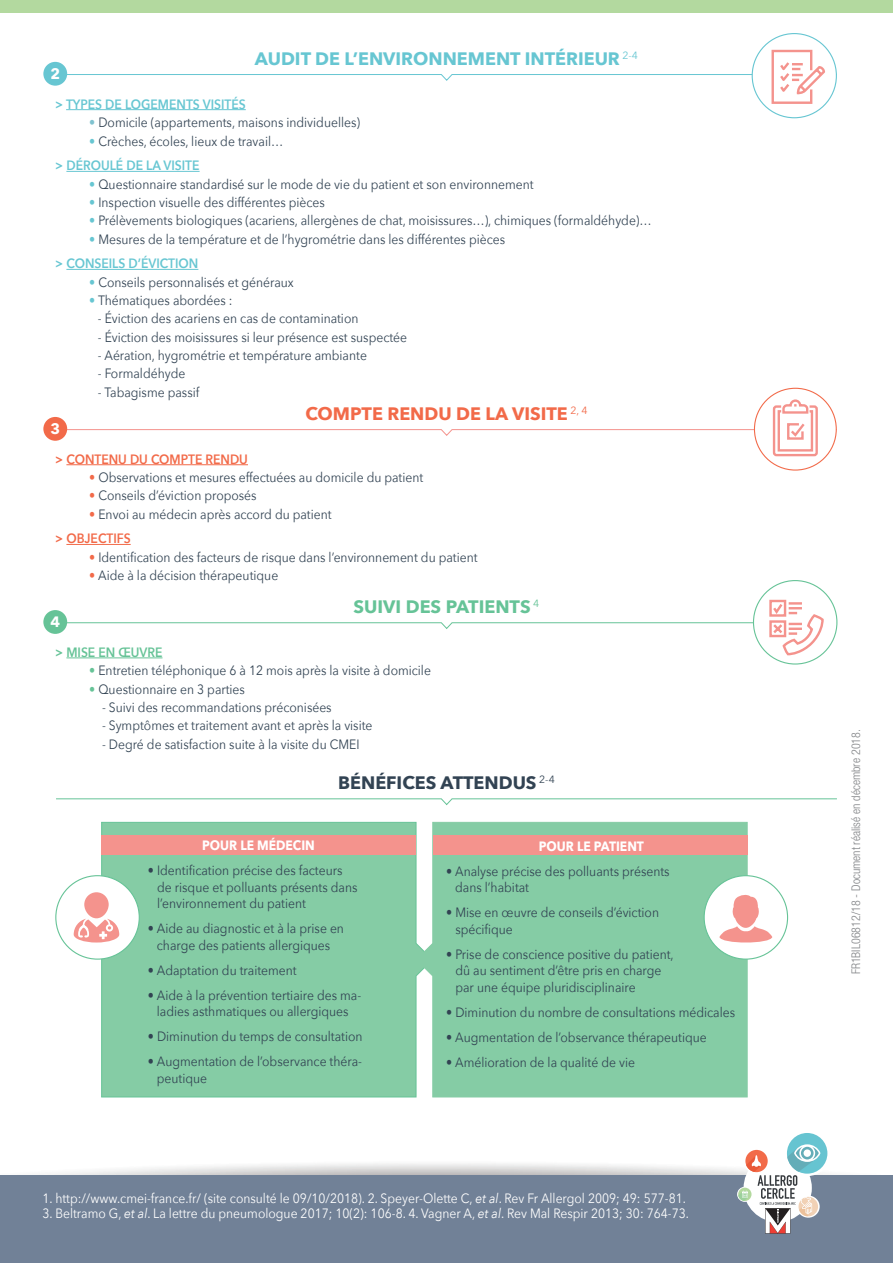
<style>
.page{position:relative;width:893px;height:1263px;background:#fff}
.page>*{position:absolute;margin:0;border:0;box-sizing:border-box;transform-origin:0 0}
.t1{font:700 18px "Avenir Next";color:#67c6d2}
.t2{font:700 18px "Avenir Next";color:#f26a49}
.t3{font:700 18px "Avenir Next";color:#324353}
.t4{font:700 18px "Avenir Next";color:#66c397}
.t5{font:700 15px "Avenir Next";color:#fff}
.t6{font:13.5px/16.5px "Avenir Next";color:#324353;scale:.9 1}
.t7{font:13.5px "Avenir Next";color:#fff;scale:.9 1}
.t8{font:600 13.5px "Avenir Next";color:#67c6d2;scale:.9 1}
.t9{font:600 13.5px "Avenir Next";color:#f26a49;scale:.9 1}
.t10{font:700 13.5px "Avenir Next";color:#fff;scale:.9 1}
.t11{font:600 13.5px "Avenir Next";color:#66c397;scale:.9 1}
.t12{font:300 condensed 12px "Helvetica Neue";color:#808285}
.s1{color:#80c3d0}
.s2{color:#67c6d2}
.s3{color:#f26a49}
.s4{color:#66c397}
.s5{font-style:italic}
</style>
<div class="page">
<div style="left:0;top:1176px;width:893px;height:87px;background:#718197"></div>
<hr style="left:66px;top:109px;width:180px;height:1px;background:#67c6d2">
<hr style="left:66px;top:171px;width:134px;height:1px;background:#67c6d2">
<hr style="left:66px;top:269px;width:132px;height:1px;background:#67c6d2">
<hr style="left:66px;top:464px;width:182px;height:1px;background:#f26a49">
<hr style="left:66px;top:544px;width:65px;height:1px;background:#f26a49">
<hr style="left:66px;top:657px;width:96px;height:1px;background:#66c397">
<div style="left:43px;top:62px;width:24px;height:24px;background:#67c6d2;border-radius:50%"></div>
<div style="left:43px;top:417px;width:24px;height:24px;background:#f26a49;border-radius:50%"></div>
<div style="left:43px;top:610px;width:24px;height:24px;background:#66c397;border-radius:50%"></div>
<div style="left:0;top:0;width:893px;height:13px;background:#b3d99f"></div>
<div style="left:101px;top:821px;width:314px;height:277px;background:#85cca5"></div>
<div style="left:415px;top:821px;width:333px;height:277px;background:#85cca5"></div>
<div style="left:101px;top:836px;width:315px;height:19px;background:#f4938d"></div>
<div style="left:433px;top:836px;width:315px;height:19px;background:#f4938d"></div>
<svg style="left:55px;top:398px;width:782px;height:59px"></svg>
<div style="left:704px;top:876px;width:84px;height:83px;background:#fff;border-radius:50%"></div>
<div style="left:56px;top:876px;width:83px;height:83px;background:#fff;border-radius:50%"></div>
<svg style="left:55px;top:49px;width:782px;height:56px"></svg>
<div style="left:84px;top:892px;width:25px;height:26px;background:#f4938d;border-radius:50%"></div>
<svg style="left:74px;top:919px;width:45px;height:23px"></svg>
<svg style="left:719px;top:894px;width:53px;height:49px"></svg>
<svg style="left:783px;top:1130px;width:48px;height:46px"></svg>
<div style="left:787px;top:1133px;width:40px;height:41px;background:#66c4d1;border-radius:50%"></div>
<svg style="left:738px;top:1144px;width:82px;height:89px"></svg>
<svg style="left:56px;top:798px;width:781px;height:8px"></svg>
<svg style="left:55px;top:599px;width:783px;height:57px"></svg>
<p class="t5" style="left:50px;top:61px;width:11px">2</p>
<p class="t1" style="left:255px;top:43px;width:385px">AUDIT DE L’ENVIRONNEMENT INTÉRIEUR <sup>2-4</sup></p>
<p class="t8" style="left:55px;top:92px;width:213px">&gt; TYPES DE LOGEMENTS VISITÉS</p>
<p class="t6" style="left:89px;top:114px;width:302px"><span class="s1">•</span> Domicile (appartements, maisons individuelles)</p>
<p class="t6" style="left:89px;top:132px;width:217px"><span class="s2">•</span> Crèches, écoles, lieux de travail…</p>
<p class="t8" style="left:55px;top:154px;width:162px">&gt; DÉROULÉ DE LA VISITE</p>
<p class="t6" style="left:89px;top:175px;width:495px"><span class="s2">•</span> Questionnaire standardisé sur le mode de vie du patient et son environnement</p>
<p class="t6" style="left:89px;top:193px;width:263px"><span class="s2">•</span> Inspection visuelle des différentes pièces</p>
<p class="t6" style="left:89px;top:212px;width:626px"><span class="s2">•</span> Prélèvements biologiques (acariens, allergènes de chat, moisissures…), chimiques (formaldéhyde)…</p>
<p class="t6" style="left:89px;top:230px;width:464px"><span class="s2">•</span> Mesures de la température et de l’hygrométrie dans les différentes pièces</p>
<p class="t8" style="left:55px;top:252px;width:161px">&gt; CONSEILS D’ÉVICTION</p>
<p class="t6" style="left:89px;top:273px;width:229px"><span class="s2">•</span> Conseils personnalisés et généraux</p>
<p class="t6" style="left:89px;top:291px;width:161px"><span class="s2">•</span> Thématiques abordées :</p>
<p class="t6" style="left:98px;top:310px;width:291px">- Éviction des acariens en cas de contamination</p>
<p class="t6" style="left:98px;top:328px;width:345px">- Éviction des moisissures si leur présence est suspectée</p>
<p class="t6" style="left:98px;top:346px;width:301px">- Aération, hygrométrie et température ambiante</p>
<p class="t6" style="left:98px;top:365px;width:99px">- Formaldéhyde</p>
<p class="t6" style="left:98px;top:383px;width:114px">- Tabagisme passif</p>
<p class="t5" style="left:50px;top:416px;width:11px">3</p>
<p class="t2" style="left:305px;top:398px;width:284px">COMPTE RENDU DE LA VISITE <sup>2,</sup> <sup>4</sup></p>
<p class="t9" style="left:55px;top:447px;width:216px">&gt; CONTENU DU COMPTE RENDU</p>
<p class="t6" style="left:89px;top:468px;width:373px"><span class="s3">•</span> Observations et mesures effectuées au domicile du patient</p>
<p class="t6" style="left:89px;top:487px;width:187px"><span class="s3">•</span> Conseils d’éviction proposés</p>
<p class="t6" style="left:89px;top:505px;width:271px"><span class="s3">•</span> Envoi au médecin après accord du patient</p>
<p class="t9" style="left:55px;top:527px;width:85px">&gt; OBJECTIFS</p>
<p class="t6" style="left:89px;top:548px;width:433px"><span class="s3">•</span> Identification des facteurs de risque dans l’environnement du patient</p>
<p class="t6" style="left:89px;top:566px;width:211px"><span class="s3">•</span> Aide à la décision thérapeutique</p>
<p class="t5" style="left:50px;top:609px;width:11px">4</p>
<p class="t4" style="left:354px;top:591px;width:187px">SUIVI DES PATIENTS <sup>4</sup></p>
<p class="t11" style="left:55px;top:641px;width:121px">&gt; MISE EN ŒUVRE</p>
<p class="t6" style="left:89px;top:662px;width:381px"><span class="s4">•</span> Entretien téléphonique 6 à 12 mois après la visite à domicile</p>
<p class="t6" style="left:89px;top:680px;width:174px"><span class="s4">•</span> Questionnaire en 3 parties</p>
<p class="t6" style="left:102px;top:698px;width:257px">- Suivi des recommandations préconisées</p>
<p class="t6" style="left:102px;top:717px;width:302px">- Symptômes et traitement avant et après la visite</p>
<p class="t6" style="left:102px;top:735px;width:288px">- Degré de satisfaction suite à la visite du CMEI</p>
<p class="t3" style="left:338px;top:767px;width:218px">BÉNÉFICES ATTENDUS <sup>2-4</sup></p>
<p class="t10" style="left:202px;top:834px;width:127px">POUR LE MÉDECIN</p>
<p class="t6" style="left:157px;top:862px;width:224px;text-indent:-9px">• Identification précise des facteurs de risque et polluants présents dans l’environnement du patient</p>
<p class="t6" style="left:148px;top:920px;width:219px;text-align:center">• Aide au diagnostic et à la prise en charge des patients allergiques</p>
<p class="t6" style="left:148px;top:961px;width:167px">• Adaptation du traitement</p>
<p class="t6" style="left:148px;top:986px;width:238px;text-align:center">• Aide à la prévention tertiaire des ma&shy;ladies asthmatiques ou allergiques</p>
<p class="t6" style="left:148px;top:1028px;width:240px">• Diminution du temps de consultation</p>
<p class="t6" style="left:157px;top:1053px;width:230px;text-indent:-9px">• Augmentation de l’observance théra&shy;peutique</p>
<p class="t10" style="left:539px;top:834px;width:118px">POUR LE PATIENT</p>
<p class="t6" style="left:455px;top:862px;width:240px;text-indent:-9px">• Analyse précise des polluants présents dans l’habitat</p>
<p class="t6" style="left:455px;top:904px;width:228px;text-indent:-9px">• Mise en œuvre de conseils d’éviction spécifique</p>
<p class="t6" style="left:455px;top:945px;width:244px;text-indent:-9px">• Prise de conscience positive du patient, dû au sentiment d’être pris en charge par une équipe pluridisciplinaire</p>
<p class="t6" style="left:446px;top:1003px;width:322px">• Diminution du nombre de consultations médicales</p>
<p class="t6" style="left:446px;top:1028px;width:291px">• Augmentation de l’observance thérapeutique</p>
<p class="t6" style="left:446px;top:1053px;width:211px">• Amélioration de la qualité de vie</p>
<p class="t7" style="left:43px;top:1187px;width:716px">1. http://www.cmei-france.fr/ (site consulté le 09/10/2018). 2. Speyer-Olette C, <span class="s5">et al</span>. Rev Fr Allergol 2009; 49: 577-81.</p>
<p class="t7" style="left:43px;top:1202px;width:720px">3. Beltramo G, <span class="s5">et al</span>. La lettre du pneumologue 2017; 10(2): 106-8. 4. Vagner A, <span class="s5">et al</span>. Rev Mal Respir 2013; 30: 764-73.</p>
<p class="t12" style="left:849px;top:974px;width:247px;rotate:-90deg">FR1BIL06812/18 - Document réalisé en décembre 2018.</p>
</div>
